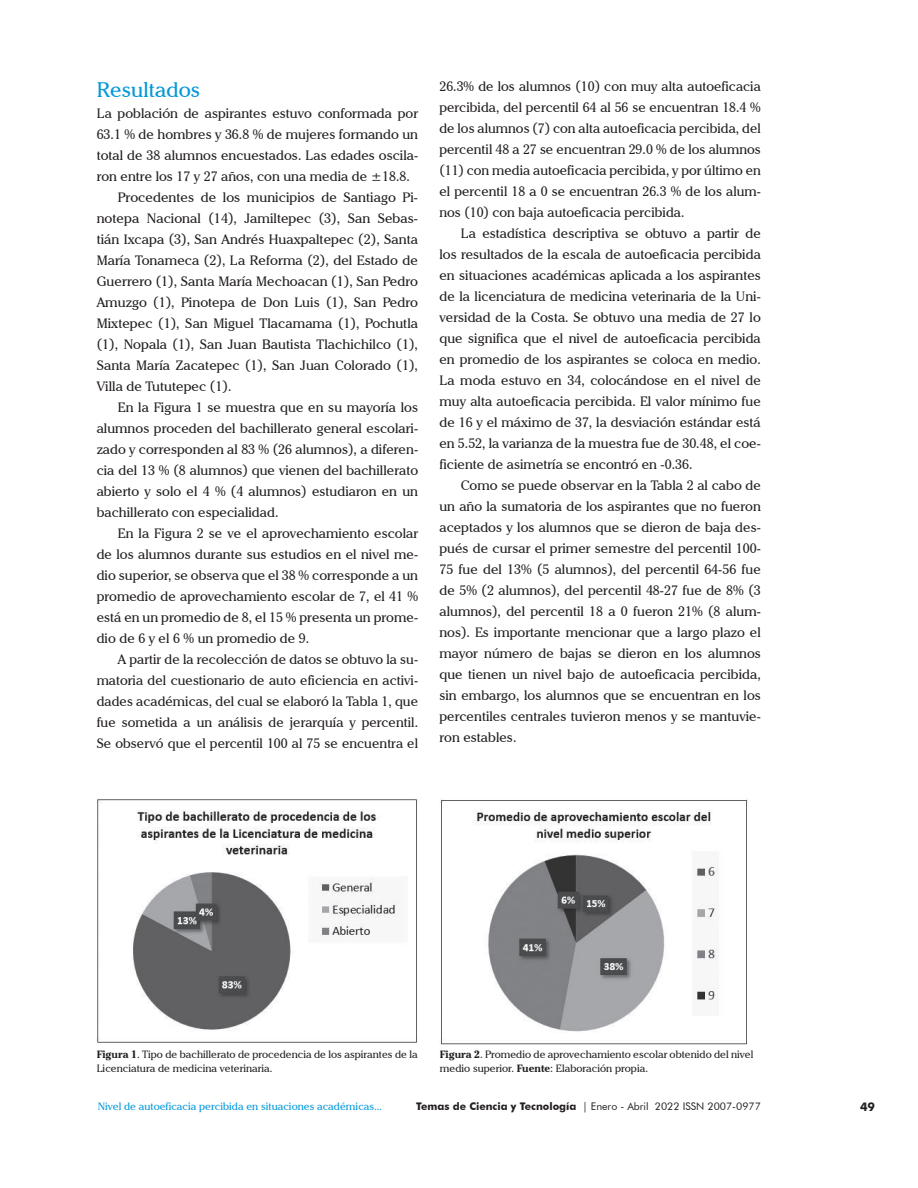
<style>
.page{position:relative;width:918px;height:1188px;background:#fff}
.page>*{position:absolute;margin:0;border:0;box-sizing:border-box;transform-origin:0 0}
.t1{font:21px "Cheltenham IT Cby BT";color:#0498d9}
.t2{font:13.5px/21px "Cheltenham IT Cby BT";color:#231f20;text-align:justify}
.t3{font:700 12px "Futura BT";color:#231f20}
.t4{font:10.5px/13.5px "Cheltenham IT Cby BT";color:#231f20}
.t5{font:10.5px "Cheltenham IT Cby BT";color:#0498d9}
.t6{font:10.5px "Futura BT";color:#231f20}
.s1{font-weight:700}
</style>
<div class="page">
<img style="left:97px;top:799px;width:321px;height:244px">
<img style="left:440px;top:799px;width:308px;height:246px">
<h1 class="t1" style="left:97px;top:76px;width:105px">Resultados</h1>
<p class="t2" style="left:97px;top:102px;width:323px">La población de aspirantes estuvo conformada por</p>
<p class="t2" style="left:97px;top:123px;width:323px">63.1 % de hombres y 36.8 % de mujeres formando un</p>
<p class="t2" style="left:97px;top:144px;width:323px">total de 38 alumnos encuestados. Las edades oscila-</p>
<p class="t2" style="left:97px;top:165px;width:315px">ron entre los 17 y 27 años, con una media de ±18.8.</p>
<p class="t2" style="left:118px;top:186px;width:302px">Procedentes de los municipios de Santiago Pi-</p>
<p class="t2" style="left:97px;top:207px;width:323px">notepa Nacional (14), Jamiltepec (3), San Sebas-</p>
<p class="t2" style="left:97px;top:228px;width:323px">tián Ixcapa (3), San Andrés Huaxpaltepec (2), Santa</p>
<p class="t2" style="left:97px;top:249px;width:323px">María Tonameca (2), La Reforma (2), del Estado de</p>
<p class="t2" style="left:97px;top:270px;width:323px">Guerrero (1), Santa María Mechoacan (1), San Pedro</p>
<p class="t2" style="left:97px;top:291px;width:323px">Amuzgo (1), Pinotepa de Don Luis (1), San Pedro</p>
<p class="t2" style="left:97px;top:312px;width:323px">Mixtepec (1), San Miguel Tlacamama (1), Pochutla</p>
<p class="t2" style="left:97px;top:333px;width:323px">(1), Nopala (1), San Juan Bautista Tlachichilco (1),</p>
<p class="t2" style="left:97px;top:354px;width:323px">Santa María Zacatepec (1), San Juan Colorado (1),</p>
<p class="t2" style="left:97px;top:375px;width:136px">Villa de Tututepec (1).</p>
<p class="t2" style="left:118px;top:396px;width:302px">En la Figura 1 se muestra que en su mayoría los</p>
<p class="t2" style="left:97px;top:417px;width:323px">alumnos proceden del bachillerato general escolari-</p>
<p class="t2" style="left:97px;top:438px;width:323px">zado y corresponden al 83 % (26 alumnos), a diferen-</p>
<p class="t2" style="left:97px;top:459px;width:323px">cia del 13 % (8 alumnos) que vienen del bachillerato</p>
<p class="t2" style="left:97px;top:480px;width:323px">abierto y solo el 4 % (4 alumnos) estudiaron en un</p>
<p class="t2" style="left:97px;top:501px;width:183px">bachillerato con especialidad.</p>
<p class="t2" style="left:118px;top:522px;width:302px">En la Figura 2 se ve el aprovechamiento escolar</p>
<p class="t2" style="left:97px;top:543px;width:323px">de los alumnos durante sus estudios en el nivel me-</p>
<p class="t2" style="left:97px;top:564px;width:323px">dio superior, se observa que el 38 % corresponde a un</p>
<p class="t2" style="left:97px;top:585px;width:323px">promedio de aprovechamiento escolar de 7, el 41 %</p>
<p class="t2" style="left:97px;top:606px;width:323px">está en un promedio de 8, el 15 % presenta un prome-</p>
<p class="t2" style="left:97px;top:627px;width:214px">dio de 6 y el 6 % un promedio de 9.</p>
<p class="t2" style="left:118px;top:648px;width:302px">A partir de la recolección de datos se obtuvo la su-</p>
<p class="t2" style="left:97px;top:669px;width:323px">matoria del cuestionario de auto eficiencia en activi-</p>
<p class="t2" style="left:97px;top:690px;width:323px">dades académicas, del cual se elaboró la Tabla 1, que</p>
<p class="t2" style="left:97px;top:711px;width:323px">fue sometida a un análisis de jerarquía y percentil.</p>
<p class="t2" style="left:97px;top:732px;width:323px">Se observó que el percentil 100 al 75 se encuentra el</p>
<p class="t2" style="left:439px;top:75px;width:323px">26.3% de los alumnos (10) con muy alta autoeficacia percibida, del percentil 64 al 56 se encuentran 18.4 % de los alumnos (7) con alta autoeficacia percibida, del percentil 48 a 27 se encuentran 29.0 % de los alumnos (11) con media autoeficacia percibida, y por último en el percentil 18 a 0 se encuentran 26.3 % de los alum&shy;nos (10) con baja autoeficacia percibida.</p>
<p class="t2" style="left:439px;top:222px;width:323px;text-indent:21px">La estadística descriptiva se obtuvo a partir de los resultados de la escala de autoeficacia percibida en situaciones académicas aplicada a los aspirantes de la licenciatura de medicina veterinaria de la Uni&shy;versidad de la Costa. Se obtuvo una media de 27 lo que significa que el nivel de autoeficacia percibida en promedio de los aspirantes se coloca en medio.<br>La moda estuvo en 34, colocándose en el nivel de muy alta autoeficacia percibida. El valor mínimo fue de 16 y el máximo de 37, la desviación estándar está en 5.52, la varianza de la muestra fue de 30.48, el coe&shy;ficiente de asimetría se encontró en -0.36.</p>
<p class="t2" style="left:439px;top:475px;width:323px;text-indent:21px">Como se puede observar en la Tabla 2 al cabo de un año la sumatoria de los aspirantes que no fueron aceptados y los alumnos que se dieron de baja des&shy;pués de cursar el primer semestre del percentil 100- 75 fue del 13% (5 alumnos), del percentil 64-56 fue de 5% (2 alumnos), del percentil 48-27 fue de 8% (3 alumnos), del percentil 18 a 0 fueron 21% (8 alum&shy;nos). Es importante mencionar que a largo plazo el mayor número de bajas se dieron en los alumnos que tienen un nivel bajo de autoeficacia percibida, sin embargo, los alumnos que se encuentran en los percentiles centrales tuvieron menos y se mantuvie&shy;ron estables.</p>
<p class="t4" style="left:97px;top:1047px;width:323px"><span class="s1">Figura 1</span>. Tipo de bachillerato de procedencia de los aspirantes de la<br>Licenciatura de medicina veterinaria.</p>
<p class="t4" style="left:440px;top:1047px;width:315px"><span class="s1">Figura 2</span>. Promedio de aprovechamiento escolar obtenido del nivel medio superior. <span class="s1">Fuente</span>: Elaboración propia.</p>
<p class="t5" style="left:98px;top:1099px;width:286px">Nivel de autoeficacia percibida en situaciones académicas...</p>
<p class="t6" style="left:416px;top:1100px;width:346px"><span class="s1">Temas de Ciencia y Tecnología</span> | Enero - Abril 2022 ISSN 2007-0977</p>
<p class="t3" style="left:860px;top:1099px;width:16px">49</p>
</div>
